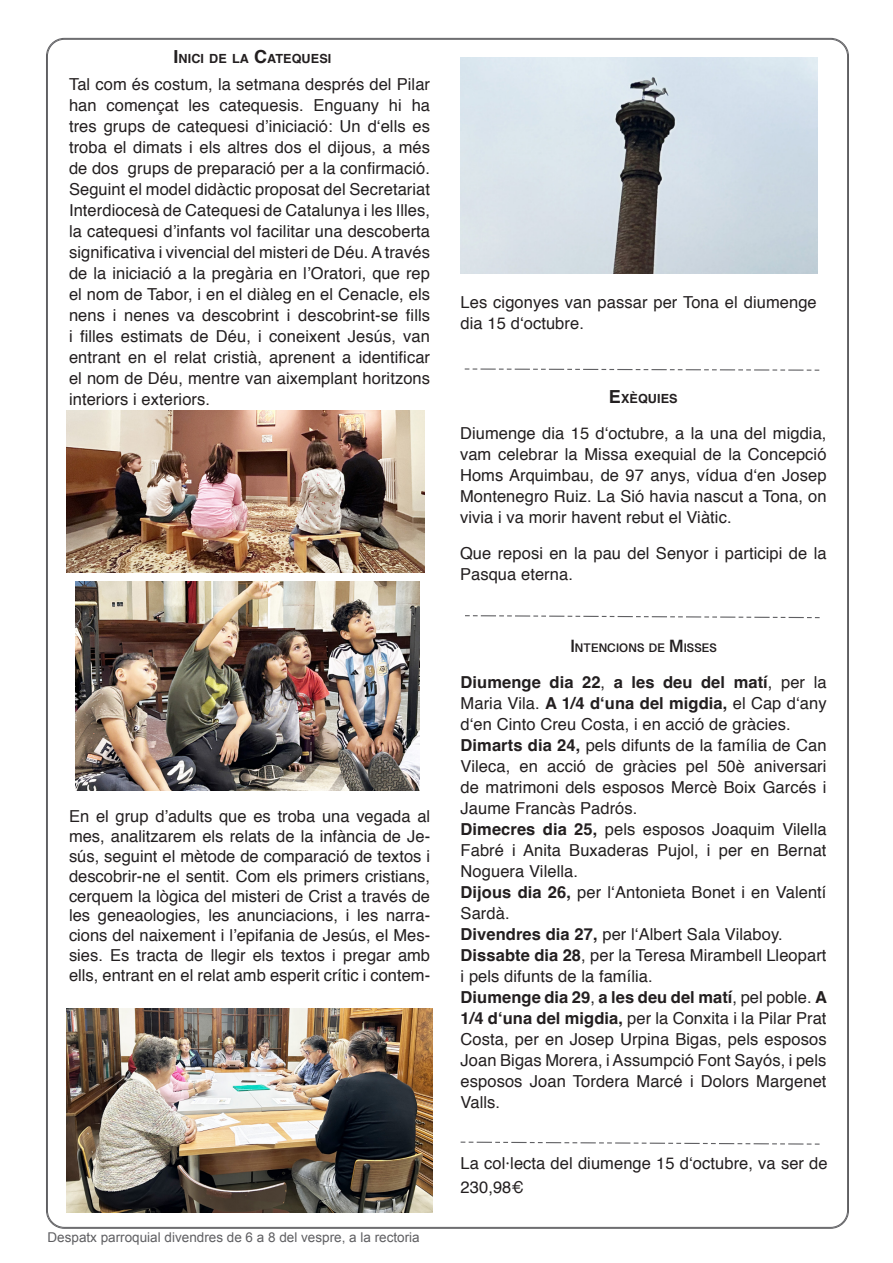
<style>
.page{position:relative;width:893px;height:1263px;background:#fff}
.page>*{position:absolute;margin:0;border:0;box-sizing:border-box;transform-origin:0 0}
.t1{font:16.5px/21px "Helvetica";letter-spacing:.005em;color:#231f20;text-align:justify}
.t2{font:13.5px "Arial";color:#5f5f62}
.t3{font:700 12.6px "Helvetica";letter-spacing:.005em;color:#231f20}
.t4{font:700 12.6px "Grantha Sangam MN";letter-spacing:.005em;color:#231f20}
.s1{font-size:18px}
.s2{font-weight:700}
</style>
<div class="page">
<img style="left:67px;top:1008px;width:365px;height:204px">
<img style="left:461px;top:57px;width:356px;height:216px">
<img style="left:67px;top:410px;width:357px;height:162px">
<img style="left:75px;top:581px;width:345px;height:209px">
<svg style="left:460px;top:1141px;width:360px;height:4px"></svg>
<svg style="left:464px;top:368px;width:356px;height:3px"></svg>
<svg style="left:465px;top:615px;width:355px;height:4px"></svg>
<p class="t3" style="left:174px;top:51px;width:159px"><span class="s1">I</span> NICI DE LA <span class="s1">C</span>ATEQUESI</p>
<p class="t1" style="left:69px;top:74px;width:363px">Tal com és costum, la setmana després del Pilar han començat les catequesis. Enguany hi ha tres grups de catequesi d’iniciació: Un d‘ells es troba el dimats i els altres dos el dijous, a més de dos grups de preparació per a la confirmació.<br>Seguint el model didàctic proposat del Secretariat Interdiocesà de Catequesi de Catalunya i les Illes, la catequesi d’infants vol facilitar una descoberta significativa i vivencial del misteri de Déu. A través de la iniciació a la pregària en l’Oratori, que rep el nom de Tabor, i en el diàleg en el Cenacle, els nens i nenes va descobrint i descobrint-se fills i filles estimats de Déu, i coneixent Jesús, van entrant en el relat cristià, aprenent a identificar el nom de Déu, mentre van aixemplant horitzons interiors i exteriors.</p>
<p class="t1" style="left:69px;top:807px;width:363px;line-height:19.8px">En el grup d’adults que es troba una vegada al mes, analitzarem els relats de la infància de Je&shy;sús, seguint el mètode de comparació de textos i descobrir-ne el sentit. Com els primers cristians, cerquem la lògica del misteri de Crist a través de les geneaologies, les anunciacions, i les narra&shy;cions del naixement i l’epifania de Jesús, el Mes&shy;sies. Es tracta de llegir els textos i pregar amb ells, entrant en el relat amb esperit crític i contem-</p>
<p class="t2" style="left:48px;top:1229px;width:374px">Despatx parroquial divendres de 6 a 8 del vespre, a la rectoria</p>
<p class="t1" style="left:461px;top:293px;width:358px">Les cigonyes van passar per Tona el diumenge dia 15 d‘octubre.</p>
<p class="t3" style="left:609px;top:391px;width:70px"><span class="s1">E</span>XÈQUIES</p>
<p class="t1" style="left:460px;top:423px;width:368px">Diumenge dia 15 d‘octubre, a la una del migdia, vam celebrar la Missa exequial de la Concepció Homs Arquimbau, de 97 anys, vídua d‘en Josep Montenegro Ruiz. La Sió havia nascut a Tona, on vivia i va morir havent rebut el Viàtic.</p>
<p class="t1" style="left:460px;top:543px;width:368px">Que reposi en la pau del Senyor i participi de la<br>Pasqua eterna.</p>
<p class="t4" style="left:570px;top:640px;width:148px"><span class="s1">I</span>NTENCIONS DE <span class="s1">M</span>ISSES</p>
<p class="t1" style="left:461px;top:672px;width:367px"><span class="s2">Diumenge dia 22</span>, <span class="s2">a les deu del matí</span>, per la Maria Vila. <span class="s2">A 1/4 d‘una del migdia,</span> el Cap d‘any d‘en Cinto Creu Costa, i en acció de gràcies.</p>
<p class="t1" style="left:461px;top:735px;width:367px"><span class="s2">Dimarts dia 24,</span> pels difunts de la família de Can Vileca, en acció de gràcies pel 50è aniversari de matrimoni dels esposos Mercè Boix Garcés i Jaume Francàs Padrós.</p>
<p class="t1" style="left:461px;top:819px;width:367px"><span class="s2">Dimecres dia 25,</span> pels esposos Joaquim Vilella Fabré i Anita Buxaderas Pujol, i per en Bernat Noguera Vilella.</p>
<p class="t1" style="left:461px;top:882px;width:367px"><span class="s2">Dijous dia 26,</span> per l‘Antonieta Bonet i en Valentí<br>Sardà.</p>
<p class="t1" style="left:461px;top:924px;width:324px"><span class="s2">Divendres dia 27,</span> per l‘Albert Sala Vilaboy.</p>
<p class="t1" style="left:461px;top:945px;width:367px"><span class="s2">Dissabte dia 28</span>, per la Teresa Mirambell Lleopart i pels difunts de la família.</p>
<p class="t1" style="left:461px;top:987px;width:368px"><span class="s2">Diumenge dia 29</span>, <span class="s2">a les deu del matí</span>, pel poble. <span class="s2">A 1/4 d‘una del migdia,</span> per la Conxita i la Pilar Prat Costa, per en Josep Urpina Bigas, pels esposos Joan Bigas Morera, i Assumpció Font Sayós, i pels esposos Joan Tordera Marcé i Dolors Margenet Valls.</p>
<p class="t1" style="left:461px;top:1152px;width:369px;line-height:24px">La col·lecta del diumenge 15 d‘octubre, va ser de<br>230,98€</p>
</div>
